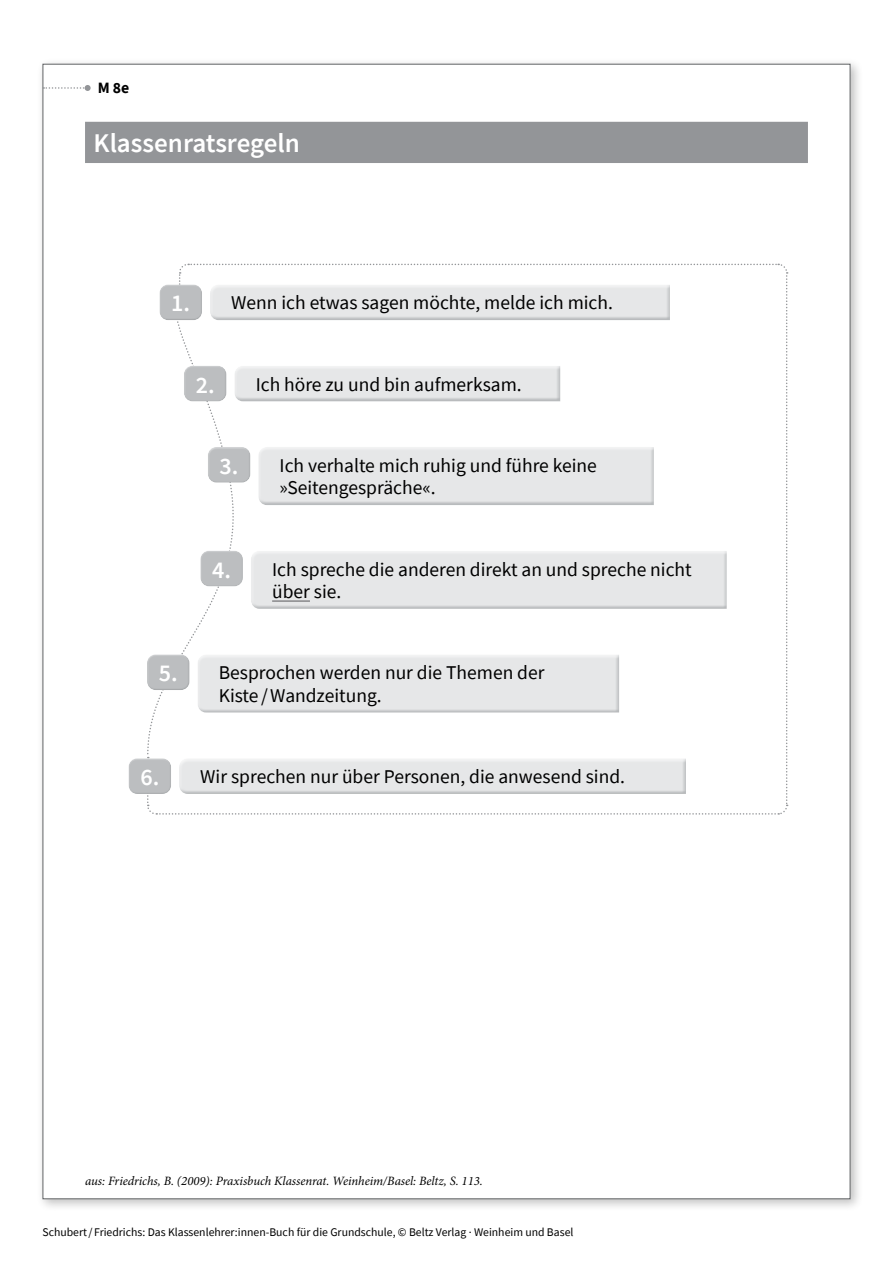
<style>
.page{position:relative;width:893px;height:1263px;background:#fff}
.page>*{position:absolute;margin:0;border:0;box-sizing:border-box;transform-origin:0 0}
.t1{font:600 27px "Source Sans Pro";color:#fff}
.t2{font:600 24px "Source Sans Pro";color:#fff}
.t3{font:19.5px/22.5px "Source Sans Pro";color:#000}
.t4{font:700 15.75px "Source Sans Pro";color:#000}
.t5{font:italic 12.75px "Minion Pro";letter-spacing:-.005em;color:#000}
.t6{font:11.7px "Source Sans Pro";color:#000}
.s1{font-weight:600;font-size:24px;color:#fff}
</style>
<div class="page">
<div style="left:37px;top:58px;width:826px;height:1154px;background:#000;opacity:.25"></div>
<div style="left:43px;top:64px;width:807px;height:1135px;background:#fff;border:1px solid #626466"></div>
<svg style="left:43px;top:85px;width:48px;height:6px"></svg>
<div style="left:85px;top:122px;width:723px;height:41px;background:#939598"></div>
<div style="left:128px;top:756px;width:44px;height:34px;background:#e6e7e8;opacity:.75"></div>
<div style="left:128px;top:761px;width:45px;height:34px;background:#bcbec0"></div>
<svg style="left:146px;top:263px;width:642px;height:552px"></svg>
<div style="left:197px;top:652px;width:423px;height:56px;background:#fff"></div>
<div style="left:197px;top:654px;width:423px;height:60px;background:#e6e7e8"></div>
<div style="left:147px;top:652px;width:43px;height:34px;background:#e6e7e8;opacity:.75"></div>
<div style="left:147px;top:657px;width:45px;height:34px;background:#d1d3d4;opacity:.75"></div>
<p class="t4" style="left:98px;top:77px;width:33px">M 8e</p>
<h1 class="t1" style="left:94px;top:125px;width:208px">Klassenratsregeln</h1>
<p class="t3" style="left:171px;top:291px;width:443px"><span class="s1">1.</span> Wenn ich etwas sagen möchte, melde ich mich.</p>
<p class="t3" style="left:196px;top:373px;width:327px"><span class="s1">2.</span> Ich höre zu und bin aufmerksam.</p>
<p class="t2" style="left:159px;top:657px;width:20px">5.</p>
<p class="t2" style="left:220px;top:450px;width:20px">3.</p>
<p class="t2" style="left:212px;top:554px;width:20px">4.</p>
<p class="t3" style="left:280px;top:454px;width:319px">Ich verhalte mich ruhig und führe keine »Seitengespräche«.</p>
<p class="t3" style="left:272px;top:558px;width:421px">Ich spreche die anderen direkt an und spreche nicht über sie.</p>
<p class="t3" style="left:219px;top:661px;width:327px">Besprochen werden nur die Themen der<br>Kiste /Wandzeitung.</p>
<p class="t3" style="left:140px;top:765px;width:486px"><span class="s1">6.</span> Wir sprechen nur über Personen, die anwesend sind.</p>
<p class="t5" style="left:85px;top:1172px;width:399px">aus: Friedrichs, B. (2009): Praxisbuch Klassenrat. Weinheim/Basel: Beltz, S. 113.</p>
<p class="t6" style="left:43px;top:1224px;width:532px">Schubert/ Friedrichs: Das Klassenlehrer:innen-Buch für die Grundschule, © Beltz Verlag · Weinheim und Basel</p>
</div>
